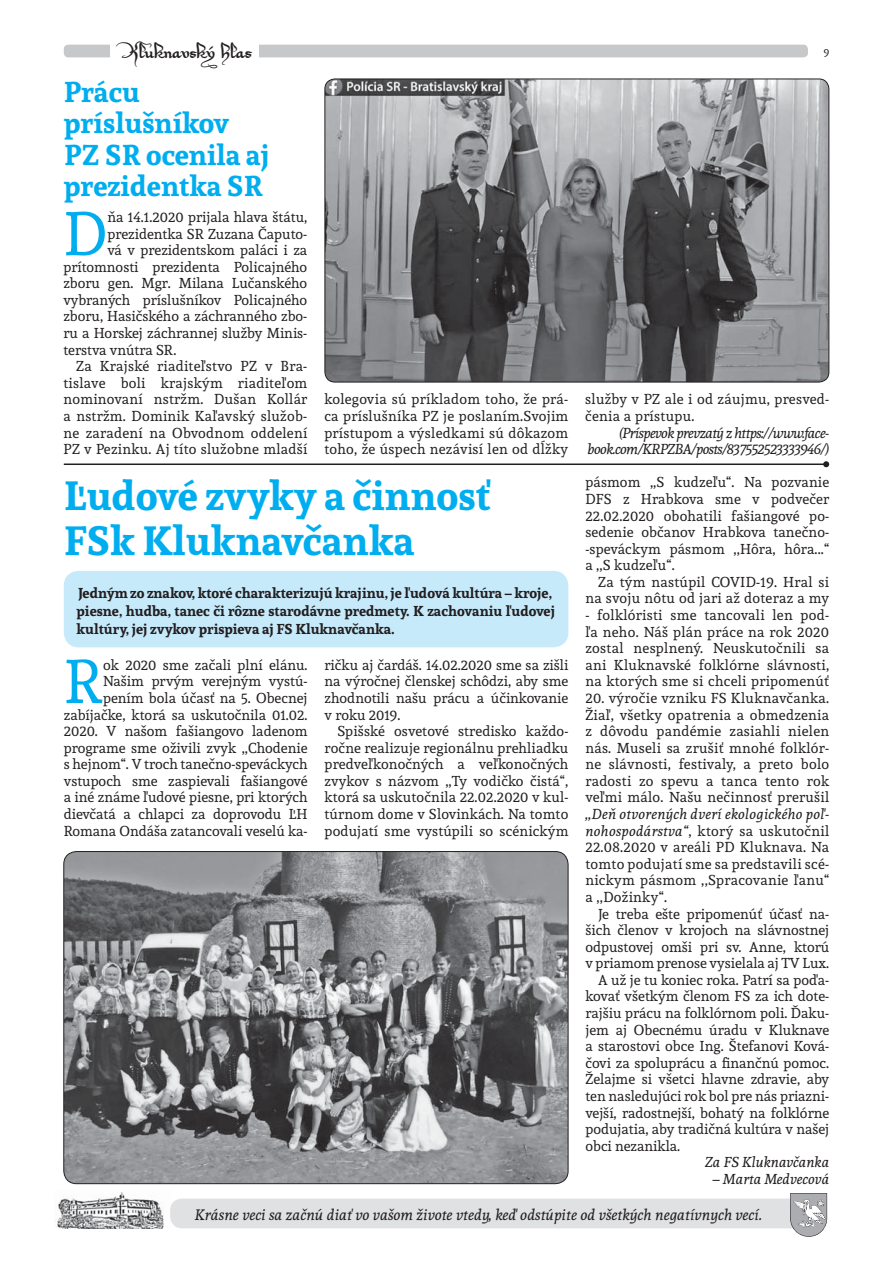
<style>
.page{position:relative;width:893px;height:1263px;background:#fff}
.page>*{position:absolute;margin:0;border:0;box-sizing:border-box;transform-origin:0 0}
.t1{font:60.9px "Andada";color:#00aeef}
.t2{font:700 40.5px/45px "Andada";color:#00aeef}
.t3{font:700 28.5px/31.5px "Andada";color:#00aeef}
.t4{font:italic 15px "Andada";color:#231f20}
.t5{font:15px "Xirwena";color:#231f20}
.t6{font:14.25px/16.6px "Andada";color:#231f20;text-align:justify}
.t7{font:14.25px/16.6px "Andada";letter-spacing:.02em;color:#231f20;text-align:right}
.t8{font:700 14.25px/18px "Andada";color:#231f20}
.t9{font:italic 14.25px/16.6px "Andada";letter-spacing:-.04em;color:#231f20;text-align:right}
.t10{font:italic 14.25px "Andada";color:#231f20}
.t11{font:10.5px "Andada";color:#231f20}
.s1{font-style:italic}
</style>
<div class="page">
<div style="left:170px;top:1198px;width:644px;height:30px;background:#e0e1e2;border-radius:12px"></div>
<svg style="left:790px;top:1193px;width:38px;height:44px;background:#b6b7b9"></svg>
<div style="left:64px;top:45px;width:744px;height:12px;background:#c6c8ca;border-radius:4px"></div>
<img style="left:55px;top:1192px;width:109px;height:37px">
<div style="left:111px;top:40px;width:148px;height:26px;background:#fff"></div>
<hr style="left:64px;top:463px;width:762px;height:2px;background:#231f20">
<svg style="left:823px;top:461px;width:6px;height:6px"></svg>
<div style="left:64px;top:571px;width:504px;height:76px;background:#c7eafb;border-radius:15px"></div>
<img style="left:64px;top:851px;width:504px;height:333px;border-radius:13px">
<img style="left:325px;top:79px;width:504px;height:303px;border-radius:10px">
<div style="left:325px;top:79px;width:504px;height:303px;border:1px solid #231f20;border-radius:10px"></div>
<p class="t5" style="left:118px;top:44px;width:135px">Kluknavský hlas</p>
<p class="t11" style="left:824px;top:47px;width:7px">9</p>
<h3 class="t3" style="left:64px;top:77px;width:207px">Prácu príslušníkov<br>PZ SR ocenila aj prezidentka SR</h3>
<h1 class="t1" style="left:63px;top:203px;width:45px">D</h1>
<p class="t6" style="left:107px;top:209px;width:201px">ňa 14.1.2020 prijala hlava štátu,</p>
<p class="t6" style="left:107px;top:226px;width:201px">prezidentka SR Zuzana Čaputo-</p>
<p class="t6" style="left:107px;top:242px;width:201px">vá v prezidentskom paláci i za</p>
<p class="t6" style="left:63px;top:259px;width:245px">prítomnosti prezidenta Policajného</p>
<p class="t6" style="left:63px;top:276px;width:245px">zboru gen. Mgr. Milana Lučanského</p>
<p class="t6" style="left:63px;top:292px;width:245px">vybraných príslušníkov Policajného</p>
<p class="t6" style="left:63px;top:309px;width:245px">zboru, Hasičského a záchranného zbo-</p>
<p class="t6" style="left:63px;top:325px;width:245px">ru a Horskej záchrannej služby Minis-</p>
<p class="t6" style="left:63px;top:342px;width:115px">terstva vnútra SR.</p>
<p class="t7" style="left:76px;top:359px;width:233px">Za Krajské riaditeľstvo PZ v Bra-</p>
<p class="t7" style="left:63px;top:375px;width:245px">tislave boli krajským riaditeľom</p>
<p class="t7" style="left:63px;top:392px;width:245px">nominovaní nstržm. Dušan Kollár</p>
<p class="t7" style="left:63px;top:408px;width:245px">a nstržm. Dominik Kaľavský služob-</p>
<p class="t7" style="left:63px;top:425px;width:245px">ne zaradení na Obvodnom oddelení</p>
<p class="t7" style="left:63px;top:441px;width:245px">PZ v Pezinku. Aj títo služobne mladší</p>
<p class="t6" style="left:324px;top:392px;width:245px">kolegovia sú príkladom toho, že prá&shy;ca príslušníka PZ je poslaním.Svojim prístupom a výsledkami sú dôkazom toho, že úspech nezávisí len od dĺžky</p>
<p class="t7" style="left:585px;top:392px;width:245px;text-align:left">služby v PZ ale i od záujmu, presved&shy;čenia a prístupu.</p>
<p class="t9" style="left:588px;top:425px;width:243px">(Príspevok prevzatý z https://www.face&shy;book.com/KRPZBA/posts/837552523333946/)</p>
<h2 class="t2" style="left:64px;top:475px;width:428px">Ľudové zvyky a činnosť<br>FSk Kluknavčanka</h2>
<p class="t8" style="left:77px;top:585px;width:480px">Jedným zo znakov, ktoré charakterizujú krajinu, je ľudová kultúra – kroje, piesne, hudba, tanec či rôzne starodávne predmety. K zachovaniu ľudovej kultúry, jej zvykov prispieva aj FS Kluknavčanka.</p>
<p class="t6" style="left:64px;top:657px;width:245px;text-align:right">ok 2020 sme začali plní elánu.<br>Našim prvým verejným vystú&shy;pením bola účasť na 5. Obecnej zabíjačke, ktorá sa uskutočnila 01.02.<br>2020. V našom fašiangovo ladenom programe sme oživili zvyk ,,Chodenie s hejnom“. V troch tanečno-speváckych vstupoch sme zaspievali fašiangové a iné známe ľudové piesne, pri ktorých dievčatá a chlapci za doprovodu ĽH Romana Ondáša zatancovali veselú ka-</p>
<p class="t6" style="left:325px;top:657px;width:245px">ričku aj čardáš. 14.02.2020 sme sa zišli na výročnej členskej schôdzi, aby sme zhodnotili našu prácu a účinkovanie v roku 2019.</p>
<h1 class="t1" style="left:64px;top:651px;width:41px">R</h1>
<p class="t6" style="left:325px;top:723px;width:245px;text-indent:13px">Spišské osvetové stredisko každo&shy;ročne realizuje regionálnu prehliadku predveľkonočných a veľkonočných zvykov s názvom ,,Ty vodičko čistá“, ktorá sa uskutočnila 22.02.2020 v kul&shy;túrnom dome v Slovinkách. Na tomto podujatí sme vystúpili so scénickým</p>
<p class="t6" style="left:585px;top:475px;width:245px">pásmom ,,S kudzeľu“. Na pozvanie DFS z Hrabkova sme v podvečer 22.02.2020 obohatili fašiangové po&shy;sedenie občanov Hrabkova tanečno--speváckym pásmom ,,Hôra, hôra...“ a ,,S kudzeľu“.</p>
<p class="t7" style="left:585px;top:574px;width:245px">Za tým nastúpil COVID-19. Hral si na svoju nôtu od jari až doteraz a my</p>
<p class="t6" style="left:585px;top:607px;width:245px">- folklóristi sme tancovali len pod&shy;ľa neho. Náš plán práce na rok 2020 zostal nesplnený. Neuskutočnili sa ani Kluknavské folklórne slávnosti, na ktorých sme si chceli pripomenúť</p>
<p class="t6" style="left:585px;top:690px;width:245px">20. výročie vzniku FS Kluknavčanka.<br>Žiaľ, všetky opatrenia a obmedzenia z dôvodu pandémie zasiahli nielen nás. Museli sa zrušiť mnohé folklór&shy;ne slávnosti, festivaly, a preto bolo radosti zo spevu a tanca tento rok veľmi málo. Našu nečinnosť prerušil</p>
<p class="t6" style="left:585px;top:806px;width:245px"><span class="s1">,,Deň otvorených dverí ekologického poľ&shy;nohospodárstva“</span>, ktorý sa uskutočnil 22.08.2020 v areáli PD Kluknava. Na tomto podujatí sme sa predstavili scé&shy;nickym pásmom ,,Spracovanie ľanu“ a ,,Dožinky“.</p>
<p class="t6" style="left:598px;top:906px;width:233px">Je treba ešte pripomenúť účasť na-</p>
<p class="t6" style="left:585px;top:922px;width:245px">šich členov v krojoch na slávnostnej</p>
<p class="t6" style="left:585px;top:939px;width:245px">odpustovej omši pri sv. Anne, ktorú</p>
<p class="t6" style="left:585px;top:956px;width:245px">v priamom prenose vysielala aj TV Lux.</p>
<p class="t6" style="left:598px;top:972px;width:233px">A už je tu koniec roka. Patrí sa poďa-</p>
<p class="t6" style="left:585px;top:989px;width:245px">kovať všetkým členom FS za ich dote-</p>
<p class="t6" style="left:585px;top:1005px;width:245px">rajšiu prácu na folklórnom poli. Ďaku-</p>
<p class="t6" style="left:585px;top:1022px;width:245px">jem aj Obecnému úradu v Kluknave</p>
<p class="t6" style="left:585px;top:1038px;width:245px">a starostovi obce Ing. Štefanovi Ková-</p>
<p class="t6" style="left:585px;top:1055px;width:245px">čovi za spoluprácu a finančnú pomoc.</p>
<p class="t6" style="left:585px;top:1072px;width:245px">Želajme si všetci hlavne zdravie, aby</p>
<p class="t6" style="left:585px;top:1088px;width:245px">ten nasledujúci rok bol pre nás priazni-</p>
<p class="t6" style="left:585px;top:1105px;width:245px">vejší, radostnejší, bohatý na folklórne</p>
<p class="t6" style="left:585px;top:1121px;width:245px">podujatia, aby tradičná kultúra v našej</p>
<p class="t6" style="left:585px;top:1138px;width:96px">obci nezanikla.</p>
<p class="t10" style="left:705px;top:1155px;width:125px">Za FS Kluknavčanka</p>
<p class="t10" style="left:713px;top:1172px;width:118px">– Marta Medvecová</p>
<p class="t4" style="left:195px;top:1207px;width:569px">Krásne veci sa začnú diať vo vašom živote vtedy, keď odstúpite od všetkých negatívnych vecí.</p>
</div>
